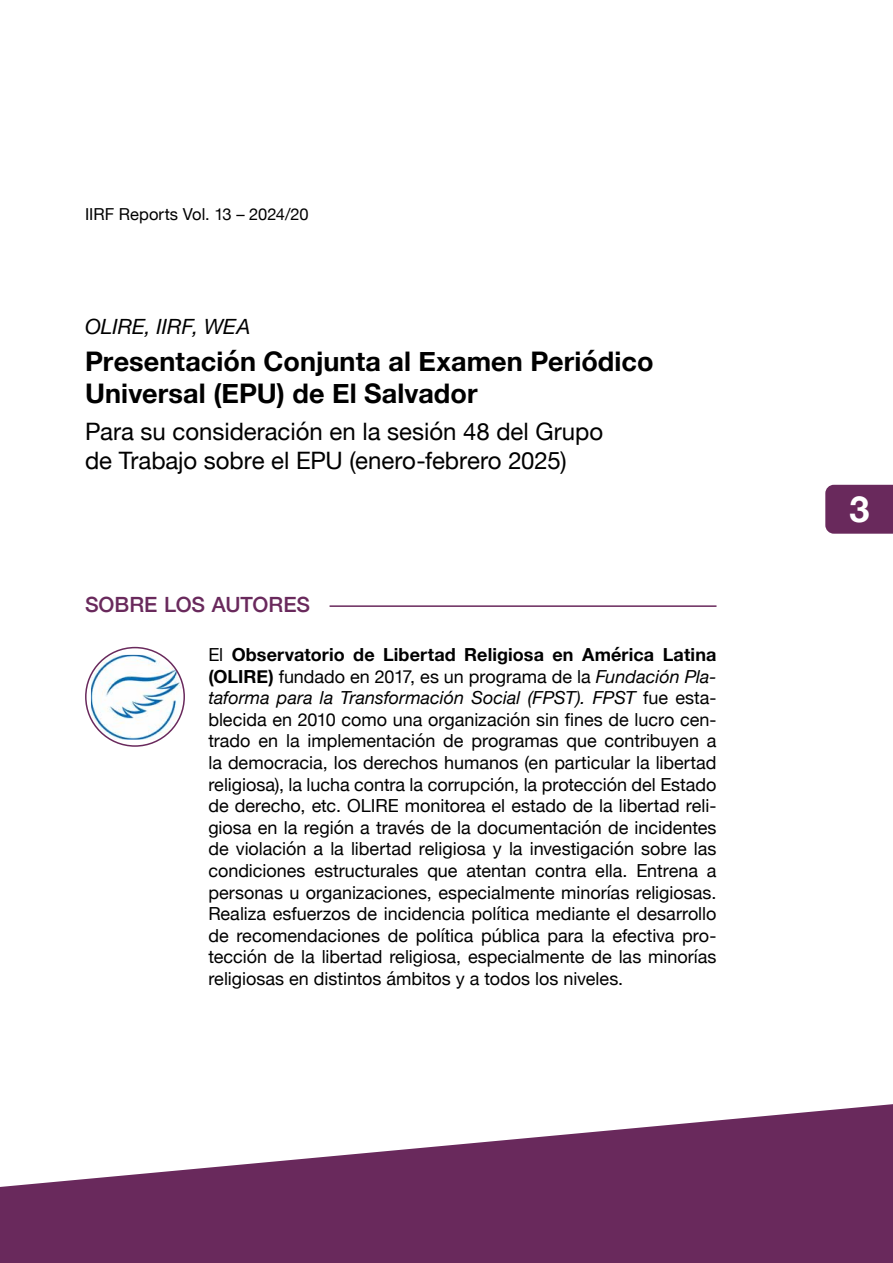
<style>
.page{position:relative;width:893px;height:1263px;background:#fff}
.page>*{position:absolute;margin:0;border:0;box-sizing:border-box;transform-origin:0 0}
.t1{font:700 36px "Helvetica Neue";color:#fff}
.t2{font:700 27px/32.4px "Helvetica Neue";letter-spacing:.005em;color:#000}
.t3{font:24px/28.8px "Helvetica Neue";color:#000}
.t4{font:500 21px "Helvetica Neue";color:#69295c}
.t5{font:italic 21px "Helvetica Neue";letter-spacing:-.005em;color:#000}
.t6{font:18px/21.6px "Helvetica Neue";color:#000;text-align:justify}
.t7{font:16.5px "Helvetica Neue";color:#000}
.s1{font-weight:700}
.s2{font-style:italic}
</style>
<div class="page">
<div style="left:825px;top:485px;width:68px;height:49px;background:#69295c"></div>
<svg style="left:0;top:1104px;width:893px;height:159px;fill:#69295c"></svg>
<img style="left:91px;top:655px;width:92px;height:85px">
<div style="left:85px;top:647px;width:100px;height:100px;border:2px solid #69295c;border-radius:50%"></div>
<hr style="left:330px;top:605px;width:386px;height:2px;background:#69295c">
<p class="t7" style="left:85px;top:202px;width:225px">IIRF Reports Vol. 13 – 2024/20</p>
<p class="t5" style="left:85px;top:311px;width:167px">OLIRE, IIRF, WEA</p>
<h2 class="t2" style="left:85px;top:345px;width:570px">Presentación Conjunta al Examen Periódico<br>Universal (EPU) de El Salvador</h2>
<h3 class="t3" style="left:85px;top:419px;width:520px">Para su consideración en la sesión 48 del Grupo de Trabajo sobre el EPU (enero-febrero 2025)</h3>
<p class="t4" style="left:85px;top:587px;width:227px">SOBRE LOS AUTORES</p>
<p class="t6" style="left:208px;top:645px;width:510px">El <span class="s1">Observatorio de Libertad Religiosa en América Latina (OLIRE)</span> fundado en 2017, es un programa de la <span class="s2">Fundación Pla&shy;taforma para la Transformación Social (FPST). FPST</span> fue esta&shy;blecida en 2010 como una organización sin fines de lucro cen&shy;trado en la implementación de programas que contribuyen a la democracia, los derechos humanos (en particular la libertad religiosa), la lucha contra la corrupción, la protección del Estado de derecho, etc. OLIRE monitorea el estado de la libertad reli&shy;giosa en la región a través de la documentación de incidentes de violación a la libertad religiosa y la investigación sobre las condiciones estructurales que atentan contra ella. Entrena a personas u organizaciones, especialmente minorías religiosas.<br>Realiza esfuerzos de incidencia política mediante el desarrollo de recomendaciones de política pública para la efectiva pro&shy;tección de la libertad religiosa, especialmente de las minorías religiosas en distintos ámbitos y a todos los niveles.</p>
<h1 class="t1" style="left:849px;top:481px;width:22px">3</h1>
</div>
